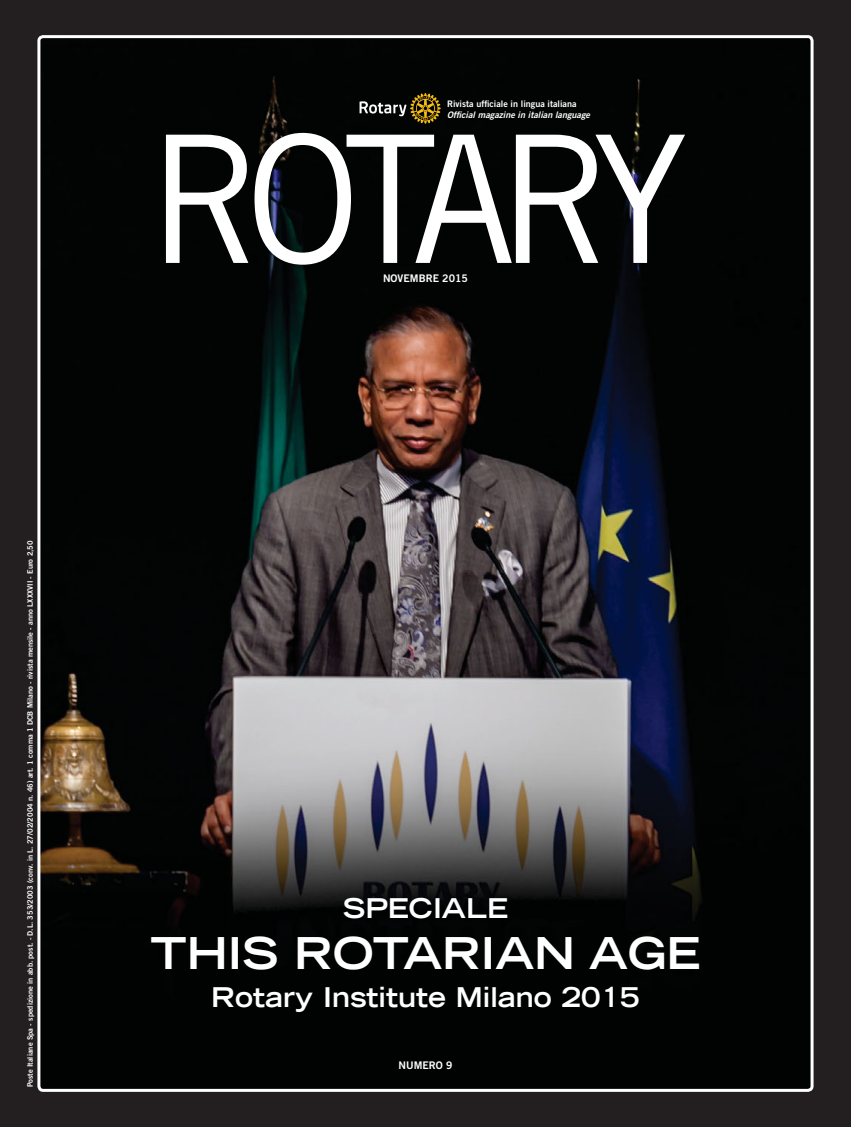
<style>
.page{position:relative;width:851px;height:1127px;background:#fff}
.page>*{position:absolute;margin:0;border:0;box-sizing:border-box;transform-origin:0 0}
.t1{font:700 expanded 43.5px "Trade Gothic LH";color:#fff}
.t2{font:700 expanded 27px "Trade Gothic LH";color:#fff}
.t3{font:10.5px "Trade Gothic Bold Two";color:#fff}
.t4{font:italic 9px "Trade Gothic Bold Two";color:#fff}
.t5{font:9px "Trade Gothic Bold Two";color:#fff}
.t6{font:7.5px "Trade Gothic Bold Two";color:#fff}
</style>
<div class="page">
<div style="left:0;top:0;width:850px;height:1126px;background:#231f20"></div>
<img style="left:39px;top:37px;width:772px;height:1053px;border-radius:4px">
<img style="left:164px;top:131px;width:526px;height:139px">
<svg style="left:166px;top:133px;width:519px;height:132px;background:#565857"></svg>
<div style="left:447px;top:99px;width:144px;height:21px;background:#010202"></div>
<svg style="left:359px;top:93px;width:81px;height:31px;background:#3d361d"></svg>
<p class="t6" style="left:28px;top:1087px;width:548px;rotate:-90deg">Poste Italiane Spa - spedizione in abb. post. - D.L. 353/2003 (conv. in L. 27/02/2004 n. 46) art. 1 comma 1 DCB Milano - rivista mensile - anno LXXXVII - Euro 2,50</p>
<p class="t5" style="left:447px;top:100px;width:131px">Rivista ufficiale in lingua italiana</p>
<p class="t4" style="left:447px;top:111px;width:144px">Official magazine in italian language</p>
<h3 class="t3" style="left:383px;top:275px;width:86px">NOVEMBRE 2015</h3>
<h2 class="t2" style="left:343px;top:898px;width:166px">SPECIALE</h2>
<h1 class="t1" style="left:150px;top:938px;width:551px">THIS ROTARIAN AGE</h1>
<h2 class="t2" style="left:211px;top:987px;width:430px">Rotary Institute Milano 2015</h2>
<h3 class="t3" style="left:398px;top:1061px;width:55px">NUMERO 9</h3>
</div>
